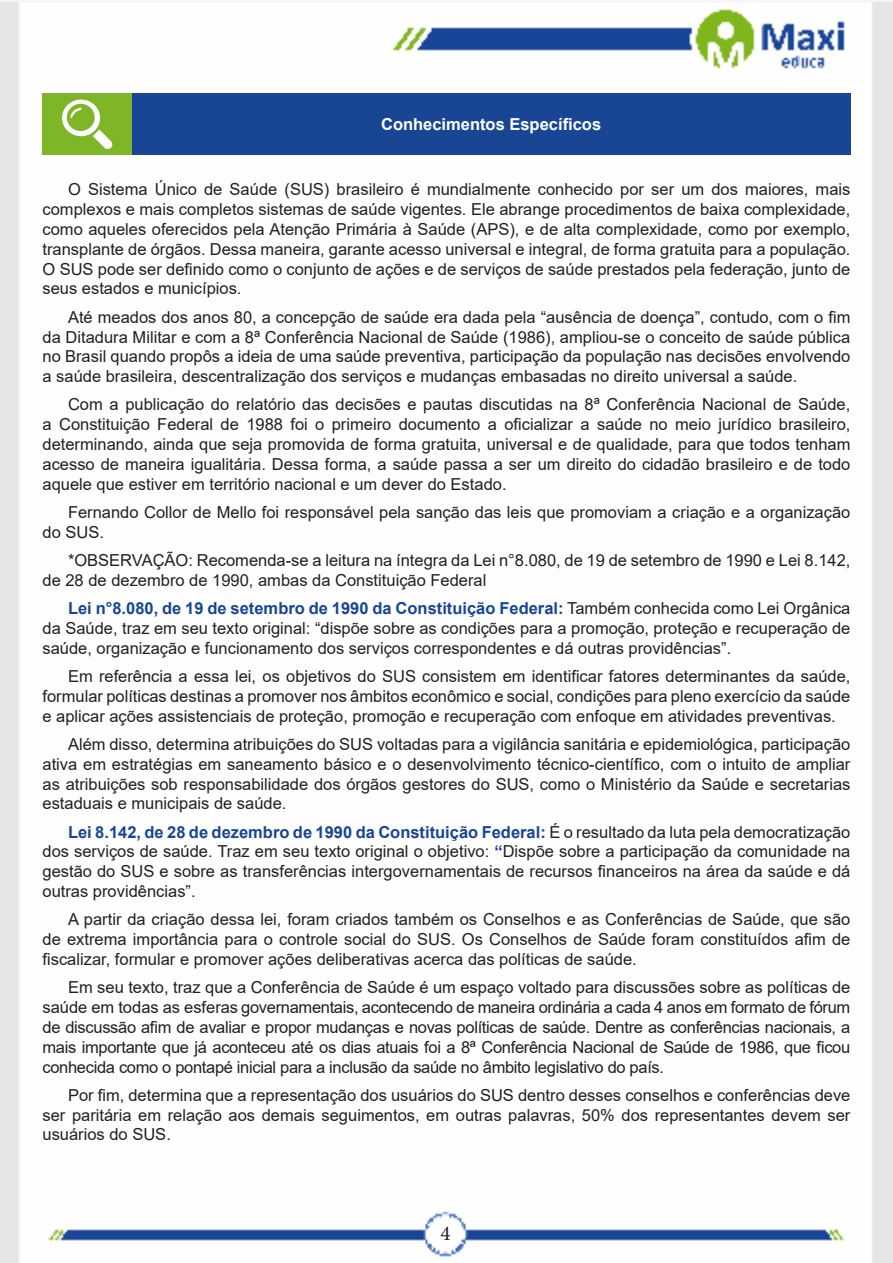
<style>
.page{position:relative;width:893px;height:1263px;background:#fff}
.page>*{position:absolute;margin:0;border:0;box-sizing:border-box;transform-origin:0 0}
.t1{font:21px "Minion Pro";color:#231f20}
.t2{font:16.5px/19.8px "Arial";color:#231f20;text-align:justify}
.Titulo_de_Caixa{font:700 16.5px "Arial";color:#fff}
.s1{font-weight:700;color:#184695}
</style>
<div class="page">
<img style="left:0;top:1px;width:893px;height:1262px">
<div style="left:43px;top:94px;width:89px;height:61px;background:#7fb628"></div>
<div style="left:132px;top:94px;width:718px;height:61px;background:#184695"></div>
<svg style="left:62px;top:100px;width:51px;height:49px"></svg>
<p class="Titulo_de_Caixa" style="left:381px;top:113px;width:222px">Conhecimentos Específicos</p>
<p class="t2" style="left:43px;top:180px;width:809px;text-indent:26px">O Sistema Único de Saúde (SUS) brasileiro é mundialmente conhecido por ser um dos maiores, mais complexos e mais completos sistemas de saúde vigentes. Ele abrange procedimentos de baixa complexidade, como aqueles oferecidos pela Atenção Primária à Saúde (APS), e de alta complexidade, como por exemplo, transplante de órgãos. Dessa maneira, garante acesso universal e integral, de forma gratuita para a população.<br>O SUS pode ser definido como o conjunto de ações e de serviços de saúde prestados pela federação, junto de seus estados e municípios.</p>
<p class="t2" style="left:43px;top:307px;width:809px;text-indent:26px">Até meados dos anos 80, a concepção de saúde era dada pela “ausência de doença”, contudo, com o fim da Ditadura Militar e com a 8ª Conferência Nacional de Saúde (1986), ampliou-se o conceito de saúde pública no Brasil quando propôs a ideia de uma saúde preventiva, participação da população nas decisões envolvendo a saúde brasileira, descentralização dos serviços e mudanças embasadas no direito universal a saúde.</p>
<p class="t2" style="left:43px;top:395px;width:809px;text-indent:26px">Com a publicação do relatório das decisões e pautas discutidas na 8ª Conferência Nacional de Saúde, a Constituição Federal de 1988 foi o primeiro documento a oficializar a saúde no meio jurídico brasileiro, determinando, ainda que seja promovida de forma gratuita, universal e de qualidade, para que todos tenham acesso de maneira igualitária. Dessa forma, a saúde passa a ser um direito do cidadão brasileiro e de todo aquele que estiver em território nacional e um dever do Estado.</p>
<p class="t2" style="left:43px;top:502px;width:809px;text-indent:26px">Fernando Collor de Mello foi responsável pela sanção das leis que promoviam a criação e a organização do SUS.</p>
<p class="t2" style="left:43px;top:550px;width:809px;text-indent:26px">*OBSERVAÇÃO: Recomenda-se a leitura na íntegra da Lei n°8.080, de 19 de setembro de 1990 e Lei 8.142, de 28 de dezembro de 1990, ambas da Constituição Federal</p>
<p class="t2" style="left:43px;top:598px;width:809px;text-indent:26px"><span class="s1">Lei n°8.080, de 19 de setembro de 1990 da Constituição Federal:</span> Também conhecida como Lei Orgânica da Saúde, traz em seu texto original: “dispõe sobre as condições para a promoção, proteção e recuperação de saúde, organização e funcionamento dos serviços correspondentes e dá outras providências”.</p>
<p class="t2" style="left:43px;top:666px;width:809px;text-indent:26px">Em referência a essa lei, os objetivos do SUS consistem em identificar fatores determinantes da saúde, formular políticas destinas a promover nos âmbitos econômico e social, condições para pleno exercício da saúde e aplicar ações assistenciais de proteção, promoção e recuperação com enfoque em atividades preventivas.</p>
<p class="t2" style="left:43px;top:734px;width:809px;text-indent:26px">Além disso, determina atribuições do SUS voltadas para a vigilância sanitária e epidemiológica, participação ativa em estratégias em saneamento básico e o desenvolvimento técnico-científico, com o intuito de ampliar as atribuições sob responsabilidade dos órgãos gestores do SUS, como o Ministério da Saúde e secretarias estaduais e municipais de saúde.</p>
<p class="t2" style="left:43px;top:822px;width:809px;text-indent:26px"><span class="s1">Lei 8.142, de 28 de dezembro de 1990 da Constituição Federal:</span> É o resultado da luta pela democratização dos serviços de saúde. Traz em seu texto original o objetivo: <span class="s1">“</span>Dispõe sobre a participação da comunidade na gestão do SUS e sobre as transferências intergovernamentais de recursos financeiros na área da saúde e dá outras providências”.</p>
<p class="t2" style="left:43px;top:909px;width:809px;text-indent:26px">A partir da criação dessa lei, foram criados também os Conselhos e as Conferências de Saúde, que são de extrema importância para o controle social do SUS. Os Conselhos de Saúde foram constituídos afim de fiscalizar, formular e promover ações deliberativas acerca das políticas de saúde.</p>
<p class="t2" style="left:43px;top:977px;width:809px;text-indent:26px">Em seu texto, traz que a Conferência de Saúde é um espaço voltado para discussões sobre as políticas de saúde em todas as esferas governamentais, acontecendo de maneira ordinária a cada 4 anos em formato de fórum de discussão afim de avaliar e propor mudanças e novas políticas de saúde. Dentre as conferências nacionais, a mais importante que já aconteceu até os dias atuais foi a 8ª Conferência Nacional de Saúde de 1986, que ficou conhecida como o pontapé inicial para a inclusão da saúde no âmbito legislativo do país.</p>
<p class="t2" style="left:43px;top:1085px;width:809px;text-indent:26px">Por fim, determina que a representação dos usuários do SUS dentro desses conselhos e conferências deve ser paritária em relação aos demais seguimentos, em outras palavras, 50% dos representantes devem ser usuários do SUS.</p>
<p class="t1" style="left:440px;top:1219px;width:12px">4</p>
</div>
